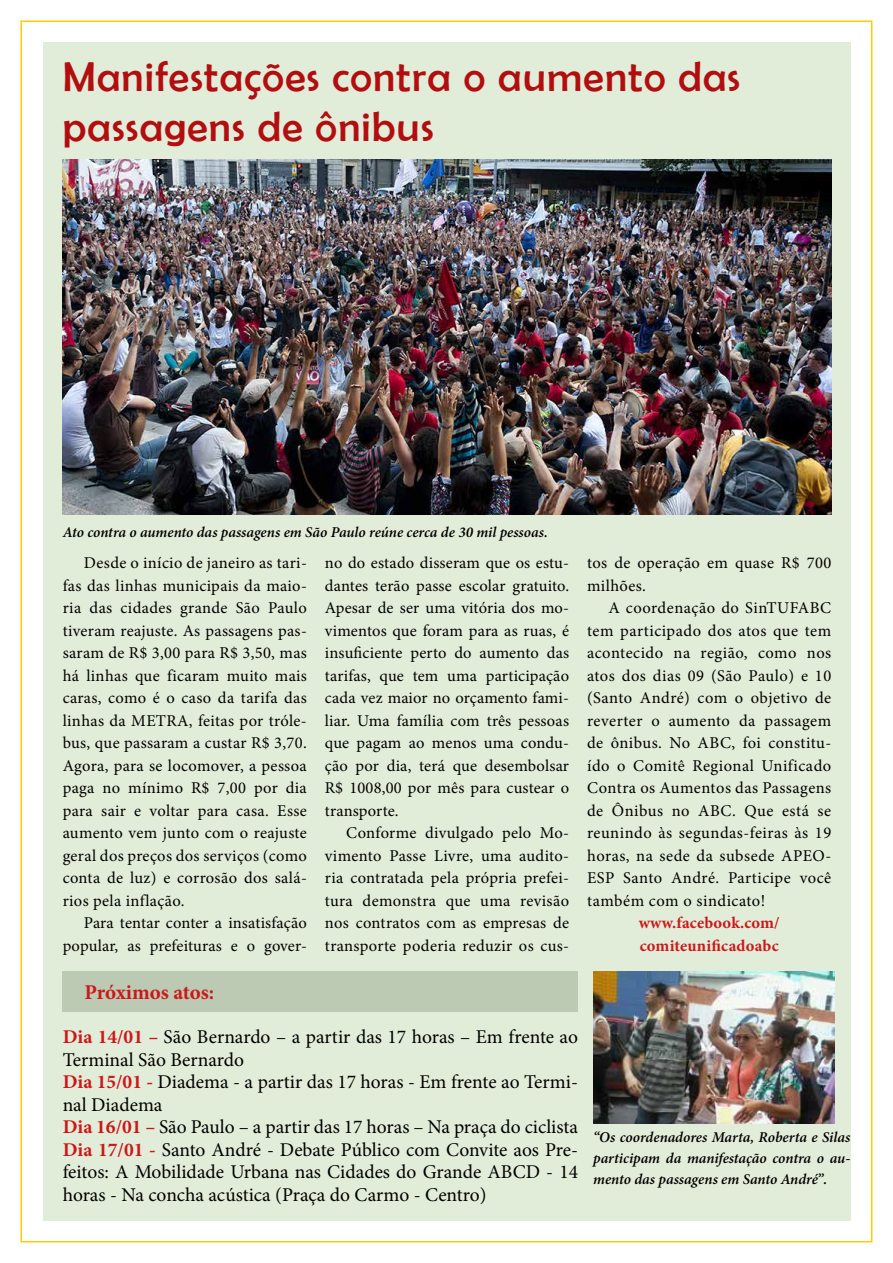
<style>
.page{position:relative;width:893px;height:1263px;background:#fff}
.page>*{position:absolute;margin:0;border:0;box-sizing:border-box;transform-origin:0 0}
.t1{font:42px/50.4px "Berlin Sans FB";letter-spacing:.03em;color:#b20e10}
.t2{font:700 21px "Minion Pro";letter-spacing:-.005em;color:#cd171a}
.t3{font:19.5px/22.5px "Minion Pro";color:#000}
.t4{font:16.5px/22.5px "Minion Pro";letter-spacing:.02em;color:#000;text-align:justify}
.t5{font:700 16.5px/22.5px "Minion Pro";letter-spacing:.01em;color:#cd171a}
.t6{font:italic 600 15px/21px "Minion Pro";letter-spacing:-.005em;color:#000;text-align:justify}
.s1{font-weight:700;color:#cd171a}
</style>
<div class="page">
<div style="left:43px;top:43px;width:807px;height:1178px;background:#e2edd9"></div>
<div style="left:63px;top:972px;width:515px;height:40px;background:#bcc9b3"></div>
<img style="left:593px;top:972px;width:242px;height:151px">
<img style="left:63px;top:159px;width:768px;height:355px">
<h1 class="t1" style="left:63px;top:51px;width:679px">Manifestações contra o aumento das passagens de ônibus</h1>
<p class="t6" style="left:63px;top:521px;width:487px">Ato contra o aumento das passagens em São Paulo reúne cerca de 30 mil pessoas.</p>
<p class="t4" style="left:63px;top:552px;width:246px;text-indent:21px">Desde o início de janeiro as tari&shy;fas das linhas municipais da maio&shy;ria das cidades grande São Paulo tiveram reajuste. As passagens pas&shy;saram de R$ 3,00 para R$ 3,50, mas há linhas que ficaram muito mais caras, como é o caso da tarifa das linhas da METRA, feitas por tróle&shy;bus, que passaram a custar R$ 3,70.<br>Agora, para se locomover, a pessoa paga no mínimo R$ 7,00 por dia para sair e voltar para casa. Esse aumento vem junto com o reajuste geral dos preços dos serviços (como conta de luz) e corrosão dos salá&shy;rios pela inflação.</p>
<p class="t4" style="left:63px;top:912px;width:246px;text-align:right">Para tentar conter a insatisfação popular, as prefeituras e o gover-</p>
<p class="t4" style="left:325px;top:552px;width:246px">no do estado disseram que os estu&shy;dantes terão passe escolar gratuito.<br>Apesar de ser uma vitória dos mo&shy;vimentos que foram para as ruas, é insuficiente perto do aumento das tarifas, que tem uma participação cada vez maior no orçamento fami&shy;liar. Uma família com três pessoas que pagam ao menos uma condu&shy;ção por dia, terá que desembolsar R$ 1008,00 por mês para custear o transporte.</p>
<p class="t4" style="left:325px;top:822px;width:246px;text-indent:21px">Conforme divulgado pelo Mo&shy;vimento Passe Livre, uma audito&shy;ria contratada pela própria prefei&shy;tura demonstra que uma revisão nos contratos com as empresas de transporte poderia reduzir os cus-</p>
<p class="t4" style="left:587px;top:552px;width:246px">tos de operação em quase R$ 700 milhões.</p>
<p class="t4" style="left:587px;top:597px;width:246px;text-indent:21px">A coordenação do SinTUFABC tem participado dos atos que tem acontecido na região, como nos atos dos dias 09 (São Paulo) e 10 (Santo André) com o objetivo de reverter o aumento da passagem de ônibus. No ABC, foi constitu&shy;ído o Comitê Regional Unificado Contra os Aumentos das Passagens de Ônibus no ABC. Que está se reunindo às segundas-feiras às 19 horas, na sede da subsede APEO-ESP Santo André. Participe você também com o sindicato!</p>
<p class="t5" style="left:639px;top:912px;width:142px">www.facebook.com/ comiteunificadoabc</p>
<p class="t2" style="left:85px;top:977px;width:131px">Próximos atos:</p>
<p class="t3" style="left:63px;top:1026px;width:517px"><span class="s1">Dia 14/01 –</span> São Bernardo – a partir das 17 horas – Em frente ao Terminal São Bernardo<br><span class="s1">Dia 15/01 -</span> Diadema - a partir das 17 horas - Em frente ao Termi&shy;nal Diadema<br><span class="s1">Dia 16/01 –</span> São Paulo – a partir das 17 horas – Na praça do ciclista <span class="s1">Dia 17/01 -</span> Santo André - Debate Público com Convite aos Pre&shy;feitos: A Mobilidade Urbana nas Cidades do Grande ABCD - 14 horas - Na concha acústica (Praça do Carmo - Centro)</p>
<p class="t6" style="left:593px;top:1126px;width:259px">“Os coordenadores Marta, Roberta e Silas participam da manifestação contra o au&shy;mento das passagens em Santo André”.</p>
</div>
